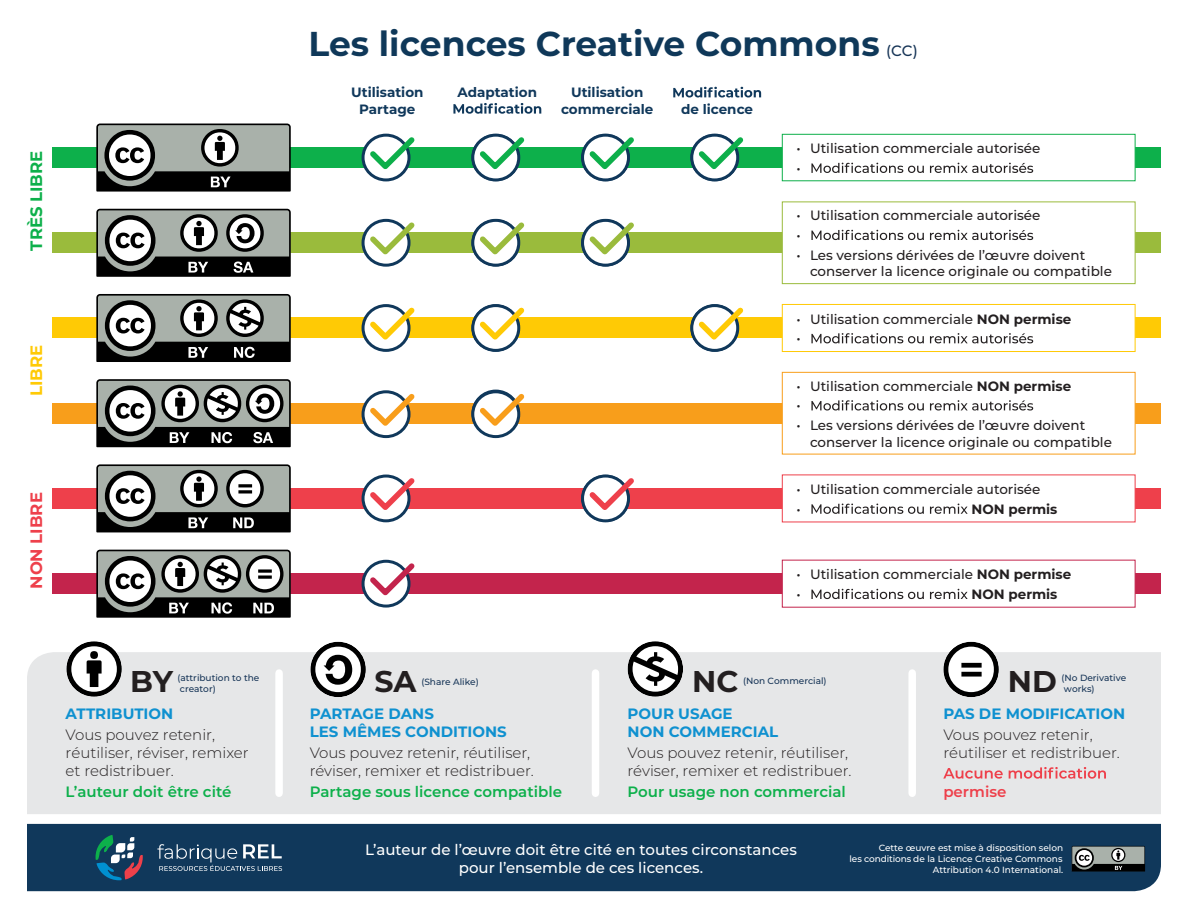
<style>
.page{position:relative;width:1188px;height:918px;background:#fff}
.page>*{position:absolute;margin:0;border:0;box-sizing:border-box;transform-origin:0 0}
.t1{font:700 34.5px "Montserrat";color:#0f3859}
.t2{font:700 30px "Montserrat";color:#231f20}
.t3{font:700 16.5px "Montserrat";color:#0db04b}
.t4{font:700 16.5px "Montserrat";color:#ee404b}
.t5{font:700 16.5px "Montserrat";color:#ffca05}
.t6{font:300 15px/18px "Montserrat";color:#231f20}
.t7{font:700 15px/18px "Montserrat";color:#0f91d0}
.t8{font:500 15px/18px "Montserrat";color:#fff;text-align:center}
.t9{font:600 15px "Montserrat";color:#0db04b}
.t10{font:600 15px "Montserrat";color:#ee404b}
.t11{font:500 15px "Montserrat";color:#173557}
.t12{font:500 13.5px/19.8px "Montserrat";color:#231f20}
.t13{font:700 13.5px/16.2px "Montserrat";color:#10385b;text-align:center}
.t14{font:700 13.5px "Montserrat";color:#231f20}
.t15{font:500 9px/10.8px "Montserrat";color:#fff;text-align:right}
.t16{font:500 9px/10.8px "Montserrat";color:#173557}
.s1{font-weight:700}
</style>
<div class="page">
<div style="left:27px;top:652px;width:1134px;height:162px;background:#e6e7e8"></div>
<div style="left:47px;top:147px;width:1114px;height:21px;background:#0db04b"></div>
<div style="left:47px;top:318px;width:1114px;height:20px;background:#ffca05"></div>
<div style="left:47px;top:403px;width:1114px;height:20px;background:#f89e1b"></div>
<div style="left:47px;top:488px;width:1114px;height:21px;background:#ee404b"></div>
<div style="left:37px;top:574px;width:1124px;height:20px;background:#c3244c"></div>
<div style="left:47px;top:233px;width:1114px;height:20px;background:#9abb3c"></div>
<svg style="left:943px;top:767px;width:163px;height:12px;background:#e8b2b6"></svg>
<div style="left:275px;top:673px;width:8px;height:120px;background:#fff"></div>
<div style="left:592px;top:673px;width:7px;height:120px;background:#fff"></div>
<div style="left:908px;top:673px;width:8px;height:120px;background:#fff"></div>
<svg style="left:66px;top:641px;width:56px;height:56px"></svg>
<svg style="left:628px;top:641px;width:55px;height:56px"></svg>
<svg style="left:310px;top:642px;width:56px;height:55px"></svg>
<svg style="left:943px;top:642px;width:56px;height:55px"></svg>
<svg style="left:96px;top:124px;width:195px;height:68px;background:#757975"></svg>
<svg style="left:96px;top:209px;width:195px;height:68px;background:#737673"></svg>
<svg style="left:96px;top:294px;width:195px;height:68px;background:#727572"></svg>
<svg style="left:96px;top:379px;width:195px;height:68px;background:#717371"></svg>
<svg style="left:96px;top:464px;width:195px;height:68px;background:#767976"></svg>
<hr style="left:238px;top:484px;width:14px;height:3px;background:#000">
<svg style="left:238px;top:490px;width:14px;height:4px"></svg>
<svg style="left:96px;top:550px;width:195px;height:68px;background:#737674"></svg>
<svg style="left:782px;top:134px;width:354px;height:48px"></svg>
<svg style="left:782px;top:201px;width:354px;height:83px"></svg>
<svg style="left:782px;top:304px;width:354px;height:48px"></svg>
<svg style="left:782px;top:372px;width:354px;height:83px"></svg>
<svg style="left:782px;top:474px;width:354px;height:49px"></svg>
<svg style="left:782px;top:559px;width:354px;height:49px"></svg>
<div style="left:20px;top:119px;width:32px;height:514px;background:#fff"></div>
<svg style="left:363px;top:135px;width:46px;height:45px"></svg>
<div style="left:362px;top:134px;width:49px;height:47px;border:3px solid #10385b;border-radius:50%"></div>
<svg style="left:365px;top:133px;width:50px;height:41px"></svg>
<svg style="left:363px;top:306px;width:46px;height:44px"></svg>
<div style="left:362px;top:304px;width:49px;height:48px;border:3px solid #10385b;border-radius:50%"></div>
<svg style="left:365px;top:304px;width:55px;height:41px"></svg>
<svg style="left:363px;top:392px;width:46px;height:45px"></svg>
<div style="left:362px;top:390px;width:49px;height:48px;border:3px solid #10385b;border-radius:50%"></div>
<svg style="left:365px;top:390px;width:55px;height:41px"></svg>
<svg style="left:363px;top:476px;width:46px;height:45px"></svg>
<div style="left:362px;top:475px;width:49px;height:47px;border:3px solid #10385b;border-radius:50%"></div>
<svg style="left:365px;top:474px;width:50px;height:41px"></svg>
<svg style="left:363px;top:561px;width:46px;height:45px"></svg>
<div style="left:362px;top:560px;width:49px;height:48px;border:3px solid #10385b;border-radius:50%"></div>
<svg style="left:365px;top:559px;width:55px;height:41px"></svg>
<svg style="left:363px;top:220px;width:46px;height:45px"></svg>
<div style="left:362px;top:219px;width:49px;height:48px;border:3px solid #10385b;border-radius:50%"></div>
<svg style="left:365px;top:218px;width:55px;height:42px"></svg>
<svg style="left:453px;top:103px;width:88px;height:11px"></svg>
<svg style="left:473px;top:135px;width:46px;height:45px"></svg>
<div style="left:471px;top:134px;width:49px;height:47px;border:3px solid #10385b;border-radius:50%"></div>
<svg style="left:475px;top:133px;width:50px;height:41px"></svg>
<svg style="left:473px;top:306px;width:46px;height:44px"></svg>
<div style="left:471px;top:304px;width:49px;height:48px;border:3px solid #10385b;border-radius:50%"></div>
<svg style="left:475px;top:304px;width:54px;height:41px"></svg>
<svg style="left:473px;top:392px;width:46px;height:45px"></svg>
<div style="left:471px;top:390px;width:49px;height:48px;border:3px solid #10385b;border-radius:50%"></div>
<svg style="left:475px;top:389px;width:54px;height:42px"></svg>
<svg style="left:473px;top:220px;width:46px;height:45px"></svg>
<div style="left:471px;top:219px;width:49px;height:48px;border:3px solid #10385b;border-radius:50%"></div>
<svg style="left:475px;top:218px;width:54px;height:42px"></svg>
<svg style="left:583px;top:135px;width:46px;height:45px"></svg>
<div style="left:581px;top:134px;width:49px;height:47px;border:3px solid #10385b;border-radius:50%"></div>
<svg style="left:585px;top:133px;width:49px;height:41px"></svg>
<svg style="left:583px;top:476px;width:46px;height:45px"></svg>
<div style="left:581px;top:475px;width:49px;height:47px;border:3px solid #10385b;border-radius:50%"></div>
<svg style="left:585px;top:474px;width:49px;height:41px"></svg>
<svg style="left:583px;top:220px;width:46px;height:45px"></svg>
<div style="left:581px;top:219px;width:49px;height:48px;border:3px solid #10385b;border-radius:50%"></div>
<svg style="left:585px;top:218px;width:54px;height:42px"></svg>
<svg style="left:673px;top:87px;width:88px;height:11px"></svg>
<svg style="left:692px;top:135px;width:46px;height:45px"></svg>
<div style="left:690px;top:134px;width:49px;height:47px;border:3px solid #10385b;border-radius:50%"></div>
<svg style="left:694px;top:133px;width:50px;height:41px"></svg>
<svg style="left:692px;top:306px;width:46px;height:44px"></svg>
<div style="left:690px;top:304px;width:49px;height:48px;border:3px solid #10385b;border-radius:50%"></div>
<svg style="left:694px;top:304px;width:54px;height:41px"></svg>
<div style="left:27px;top:824px;width:1134px;height:67px;background:#10385b"></div>
<svg style="left:157px;top:844px;width:125px;height:27px;background:#40607c"></svg>
<svg style="left:96px;top:835px;width:47px;height:45px;background:#3d6175"></svg>
<svg style="left:1072px;top:846px;width:73px;height:26px;background:#717573"></svg>
<p class="t3" style="left:27px;top:251px;width:101px;rotate:-90deg">TRÈS LIBRE</p>
<p class="t5" style="left:27px;top:396px;width:53px;rotate:-90deg">LIBRE</p>
<p class="t4" style="left:27px;top:589px;width:98px;rotate:-90deg">NON LIBRE</p>
<h1 class="t1" style="left:308px;top:25px;width:573px">Les licences Creative Commons</h1>
<p class="t11" style="left:886px;top:44px;width:33px">(CC)</p>
<p class="t13" style="left:351px;top:85px;width:74px">Utilisation<br>Partage</p>
<p class="t13" style="left:458px;top:85px;width:81px">Adaptation</p>
<p class="t13" style="left:561px;top:85px;width:94px">Utilisation commerciale</p>
<p class="t13" style="left:681px;top:101px;width:74px">de licence</p>
<p class="t12" style="left:797px;top:139px;width:245px">• Utilisation commerciale autorisée •</p>
<p class="t12" style="left:797px;top:207px;width:245px">• Utilisation commerciale autorisée •</p>
<p class="t12" style="left:810px;top:248px;width:303px;line-height:16.5px;text-indent:-14px">• Les versions dérivées de l’œuvre doivent conserver la licence originale ou compatible</p>
<p class="t12" style="left:797px;top:310px;width:276px">• Utilisation commerciale <span class="s1">NON permise </span>•</p>
<p class="t12" style="left:797px;top:377px;width:276px">• Utilisation commerciale <span class="s1">NON permise </span>•</p>
<p class="t12" style="left:810px;top:418px;width:303px;line-height:16.5px;text-indent:-14px">• Les versions dérivées de l’œuvre doivent conserver la licence originale ou compatible</p>
<p class="t12" style="left:797px;top:480px;width:245px">• Utilisation commerciale autorisée •</p>
<p class="t14" style="left:971px;top:502px;width:88px">NON permis</p>
<p class="t12" style="left:797px;top:566px;width:276px">• Utilisation commerciale <span class="s1">NON permise </span>•</p>
<p class="t14" style="left:971px;top:587px;width:88px">NON permis</p>
<h2 class="t2" style="left:374px;top:665px;width:44px">SA</h2>
<p class="t7" style="left:310px;top:705px;width:198px">PARTAGE DANS<br>LES MÊMES CONDITIONS</p>
<p class="t6" style="left:310px;top:745px;width:226px">Vous pouvez retenir, réutiliser, réviser, remixer et redistribuer.</p>
<p class="t9" style="left:310px;top:785px;width:254px">Partage sous licence compatible</p>
<h2 class="t2" style="left:692px;top:665px;width:48px">NC</h2>
<p class="t7" style="left:628px;top:705px;width:152px">POUR USAGE<br>NON COMMERCIAL</p>
<p class="t6" style="left:628px;top:745px;width:226px">Vous pouvez retenir, réutiliser, réviser, remixer et redistribuer.</p>
<p class="t9" style="left:628px;top:785px;width:220px">Pour usage non commercial</p>
<h2 class="t2" style="left:130px;top:665px;width:44px">BY</h2>
<h2 class="t2" style="left:1008px;top:665px;width:51px">ND</h2>
<p class="t7" style="left:943px;top:705px;width:183px">PAS DE MODIFICATION</p>
<p class="t6" style="left:943px;top:727px;width:178px">Vous pouvez retenir, réutiliser et redistribuer.</p>
<p class="t10" style="left:943px;top:785px;width:65px">permise</p>
<p class="t16" style="left:177px;top:673px;width:84px">(attribution to the creator)</p>
<p class="t16" style="left:421px;top:677px;width:59px">(Share Alike)</p>
<p class="t16" style="left:743px;top:676px;width:85px">(Non Commercial)</p>
<p class="t16" style="left:1062px;top:673px;width:66px">(No Derivative works)</p>
<p class="t7" style="left:66px;top:705px;width:109px">ATTRIBUTION</p>
<p class="t6" style="left:66px;top:727px;width:185px">Vous pouvez retenir, réutiliser, réviser, remixer et redistribuer.</p>
<p class="t9" style="left:66px;top:785px;width:167px">L’auteur doit être cité</p>
<p class="t8" style="left:365px;top:842px;width:433px">L’auteur de l’œuvre doit être cité en toutes circonstances pour l’ensemble de ces licences.</p>
<p class="t15" style="left:849px;top:843px;width:215px">Cette œuvre est mise à disposition selon<br>les conditions de la Licence Creative Commons<br>Attribution 4.0 International.</p>
</div>
